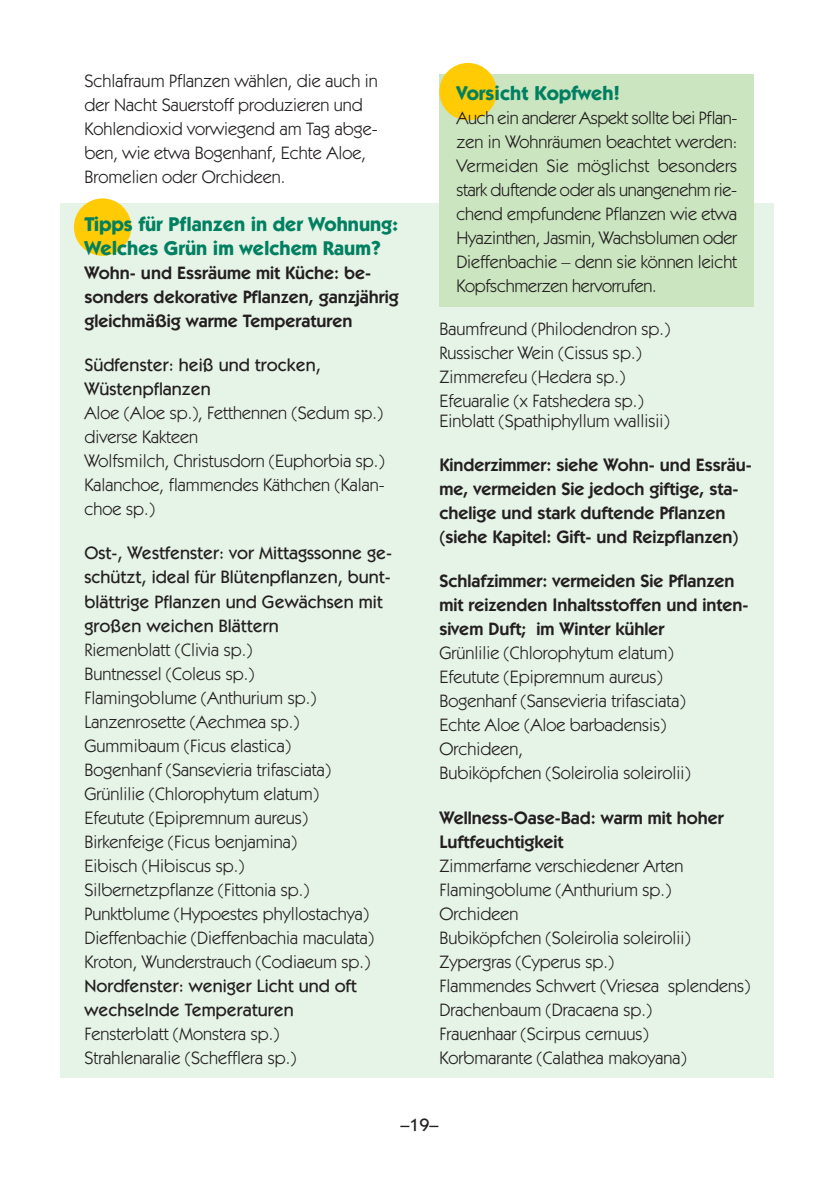
<style>
.page{position:relative;width:840px;height:1191px;background:#fff}
.page>*{position:absolute;margin:0;border:0;box-sizing:border-box;transform-origin:0 0}
.t1{font:700 20px/24px "Itc Kabel";color:#008061}
.t2{font:18px/24px "Itc Kabel";color:#231f20}
.t3{font:600 18px/24px "Itc Kabel";color:#231f20}
.t4{font:500 18px/24px "Itc Kabel";color:#231f20}
</style>
<div class="page">
<div style="left:60px;top:203px;width:713px;height:875px;background:#e6f3e7"></div>
<div style="left:439px;top:74px;width:314px;height:233px;background:#cbe5c0"></div>
<div style="left:439px;top:63px;width:57px;height:57px;background:#ffcb04;border-radius:50%"></div>
<div style="left:74px;top:198px;width:57px;height:58px;background:#ffcb04;border-radius:50%"></div>
<p class="t2" style="left:85px;top:70px;width:294px">Schlafraum Pflanzen wählen, die auch in der Nacht Sauerstoff produzieren und Kohlendioxid vorwiegend am Tag abge&shy;ben, wie etwa Bogenhanf, Echte Aloe, Bromelien oder Orchideen.</p>
<p class="t1" style="left:85px;top:214px;width:315px">Tipps für Pflanzen in der Wohnung:<br>Welches Grün im welchem Raum?</p>
<p class="t3" style="left:85px;top:263px;width:315px">Wohn- und Essräume mit Küche: be&shy;sonders dekorative Pflanzen, ganzjährig gleichmäßig warme Temperaturen</p>
<p class="t4" style="left:85px;top:355px;width:238px">Südfenster: heiß und trocken,<br>Wüstenpflanzen</p>
<p class="t2" style="left:85px;top:402px;width:301px">Aloe (Aloe sp.), Fetthennen (Sedum sp.) diverse Kakteen<br>Wolfsmilch, Christusdorn (Euphorbia sp.)<br>Kalanchoe, flammendes Käthchen (Kalan&shy;choe sp.)</p>
<p class="t4" style="left:85px;top:543px;width:309px">Ost-, Westfenster: vor Mittagssonne ge&shy;schützt, ideal für Blütenpflanzen, bunt&shy;blättrige Pflanzen und Gewächsen mit großen weichen Blättern</p>
<p class="t2" style="left:85px;top:638px;width:290px">Riemenblatt (Clivia sp.)<br>Buntnessel (Coleus sp.)<br>Flamingoblume (Anthurium sp.)<br>Lanzenrosette (Aechmea sp.)<br>Gummibaum (Ficus elastica)<br>Bogenhanf (Sansevieria trifasciata)<br>Grünlilie (Chlorophytum elatum)<br>Efeutute (Epipremnum aureus)<br>Birkenfeige (Ficus benjamina)<br>Eibisch (Hibiscus sp.)<br>Silbernetzpflanze (Fittonia sp.)<br>Punktblume (Hypoestes phyllostachya)<br>Dieffenbachie (Dieffenbachia maculata)<br>Kroton, Wunderstrauch (Codiaeum sp.)</p>
<p class="t4" style="left:85px;top:975px;width:273px">Nordfenster: weniger Licht und oft wechselnde Temperaturen</p>
<p class="t2" style="left:85px;top:1022px;width:213px">Fensterblatt (Monstera sp.)<br>Strahlenaralie (Schefflera sp.)</p>
<p class="t1" style="left:456px;top:83px;width:165px">Vorsicht Kopfweh!</p>
<p class="t2" style="left:456px;top:107px;width:282px;text-align:justify">Auch ein anderer Aspekt sollte bei Pflan&shy;zen in Wohnräumen beachtet werden:<br>Vermeiden Sie möglichst besonders stark duftende oder als unangenehm rie&shy;chend empfundene Pflanzen wie etwa Hyazinthen, Jasmin, Wachsblumen oder Dieffenbachie – denn sie können leicht Kopfschmerzen hervorrufen.</p>
<p class="t2" style="left:439px;top:318px;width:232px">Baumfreund (Philodendron sp.)<br>Russischer Wein (Cissus sp.)<br>Zimmerefeu (Hedera sp.)<br>Efeuaralie (x Fatshedera sp.)</p>
<p class="t2" style="left:439px;top:410px;width:231px">Einblatt (Spathiphyllum wallisii)</p>
<p class="t3" style="left:439px;top:455px;width:314px">Kinderzimmer: siehe Wohn- und Essräu&shy;me, vermeiden Sie jedoch giftige, sta&shy;chelige und stark duftende Pflanzen (siehe Kapitel: Gift- und Reizpflanzen)</p>
<p class="t3" style="left:439px;top:570px;width:310px">Schlafzimmer: vermeiden Sie Pflanzen mit reizenden Inhaltsstoffen und inten&shy;sivem Duft; im Winter kühler</p>
<p class="t2" style="left:439px;top:642px;width:252px">Grünlilie (Chlorophytum elatum)<br>Efeutute (Epipremnum aureus)<br>Bogenhanf (Sansevieria trifasciata)<br>Echte Aloe (Aloe barbadensis)<br>Orchideen,<br>Bubiköpfchen (Soleirolia soleirolii)</p>
<p class="t3" style="left:439px;top:806px;width:286px">Wellness-Oase-Bad: warm mit hoher<br>Luftfeuchtigkeit</p>
<p class="t2" style="left:439px;top:854px;width:312px">Zimmerfarne verschiedener Arten<br>Flamingoblume (Anthurium sp.)<br>Orchideen<br>Bubiköpfchen (Soleirolia soleirolii)<br>Zypergras (Cyperus sp.)<br>Flammendes Schwert (Vriesea splendens)<br>Drachenbaum (Dracaena sp.)<br>Frauenhaar (Scirpus cernuus)<br>Korbmarante (Calathea makoyana)</p>
<p class="t4" style="left:400px;top:1113px;width:40px">–19–</p>
</div>
